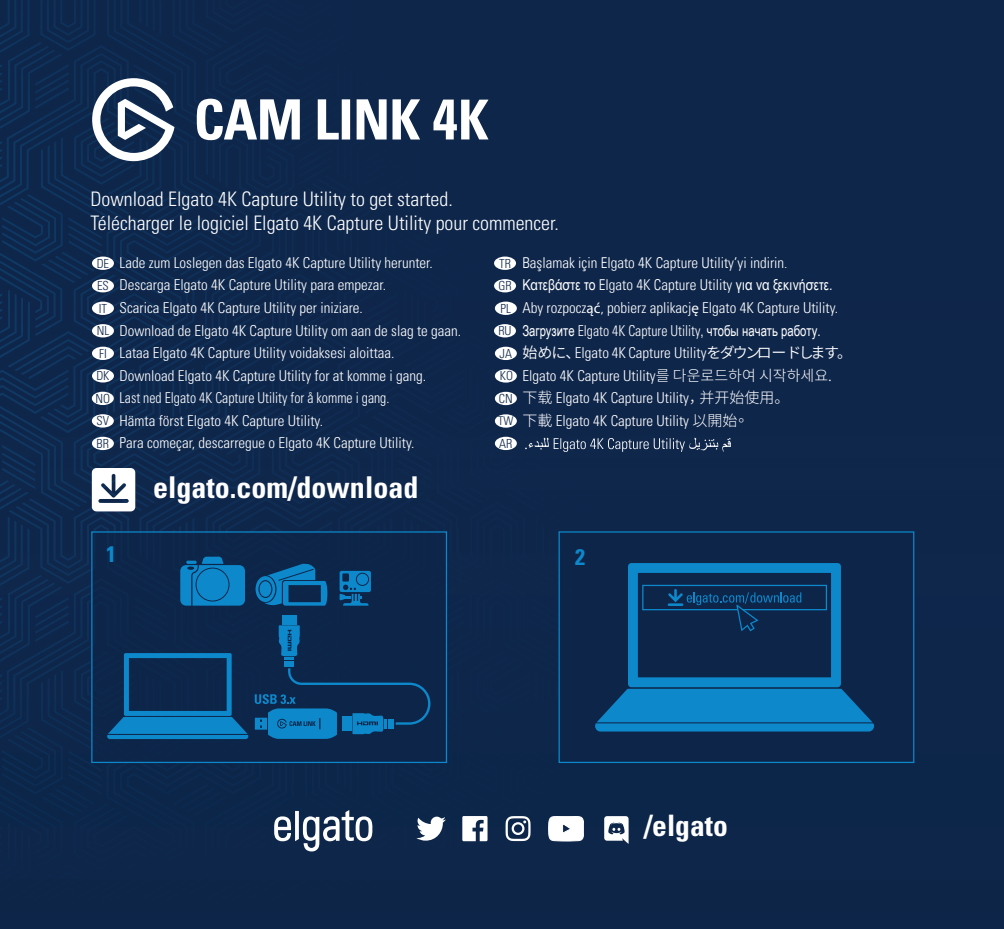
<style>
.page{position:relative;width:1004px;height:929px;background:#fff}
.page>*{position:absolute;margin:0;border:0;box-sizing:border-box;transform-origin:0 0}
.t1{font:700 condensed 30px "Univers LT Std";color:#fff}
.t2{font:700 condensed 29.5px "Univers LT Std";color:#fff}
.t3{font:700 condensed 22.5px "Univers LT Std";color:#0c88cb}
.t4{font:300 condensed 20px/24px "Univers LT Std";color:#fff}
.t5{font:300 condensed 15px/22.5px "Univers LT Std";color:#fff}
.t6{font:15px "Arial Narrow";color:#fff;scale:.92 1}
.t7{font:15px "Arial Narrow";color:#fff}
.t8{font:15px "Univers Com 47 Light Cond";color:#fff}
.t9{font:300 condensed 12.5px/22.5px "Univers LT Std";color:#0c2548}
.t10{font:300 condensed 12px "Univers LT Std";color:#0c2548}
.s1{font-family:"Univers Com 47 Light Cond"}
.s2{font-family:"Myriad Pro";font-weight:400;font-stretch:normal}
.s3{font-family:"Univers LT Std";font-weight:300;font-stretch:condensed}
.s4{font-family:"Source Han Sans JP";font-weight:400;font-stretch:normal}
.s5{font-family:"Source Han Sans KR";font-stretch:normal}
.s6{font-family:"Source Han Sans CN";font-stretch:normal}
.s7{font-family:"Source Han Sans TW";font-stretch:normal}
</style>
<div class="page">
<div style="left:0;top:0;width:1003px;height:929px;background:#0e264a"></div>
<svg style="left:107px;top:653px;width:142px;height:86px"></svg>
<svg style="left:255px;top:563px;width:72px;height:43px"></svg>
<svg style="left:339px;top:571px;width:32px;height:34px"></svg>
<div style="left:282px;top:615px;width:14px;height:9px;background:#0c88cb"></div>
<svg style="left:255px;top:625px;width:176px;height:114px"></svg>
<svg style="left:180px;top:556px;width:65px;height:49px;background:#0c74b1"></svg>
<div style="left:91px;top:531px;width:356px;height:232px;border:1px solid #0c88cb"></div>
<svg style="left:595px;top:563px;width:279px;height:168px"></svg>
<div style="left:558px;top:531px;width:356px;height:232px;border:1px solid #0c88cb"></div>
<svg style="left:92px;top:78px;width:328px;height:83px"></svg>
<svg style="left:433px;top:100px;width:55px;height:39px"></svg>
<svg style="left:92px;top:468px;width:43px;height:43px;background:#d5dae0"></svg>
<div style="left:92px;top:256px;width:22px;height:14px;background:#fff;border-radius:50%"></div>
<div style="left:92px;top:279px;width:22px;height:13px;background:#fff;border-radius:50%"></div>
<div style="left:92px;top:301px;width:22px;height:14px;background:#fff;border-radius:50%"></div>
<div style="left:92px;top:324px;width:22px;height:13px;background:#fff;border-radius:50%"></div>
<div style="left:92px;top:369px;width:22px;height:13px;background:#fff;border-radius:50%"></div>
<div style="left:92px;top:346px;width:22px;height:14px;background:#fff;border-radius:50%"></div>
<div style="left:92px;top:437px;width:22px;height:13px;background:#fff;border-radius:50%"></div>
<div style="left:494px;top:256px;width:22px;height:14px;background:#fff;border-radius:50%"></div>
<div style="left:494px;top:279px;width:22px;height:13px;background:#fff;border-radius:50%"></div>
<div style="left:92px;top:392px;width:22px;height:13px;background:#fff;border-radius:50%"></div>
<div style="left:494px;top:324px;width:22px;height:13px;background:#fff;border-radius:50%"></div>
<div style="left:495px;top:301px;width:21px;height:14px;background:#fff;border-radius:50%"></div>
<div style="left:92px;top:414px;width:22px;height:13px;background:#fff;border-radius:50%"></div>
<div style="left:495px;top:437px;width:21px;height:13px;background:#fff;border-radius:50%"></div>
<div style="left:495px;top:347px;width:21px;height:13px;background:#fff;border-radius:50%"></div>
<div style="left:495px;top:369px;width:21px;height:13px;background:#fff;border-radius:50%"></div>
<div style="left:495px;top:392px;width:21px;height:13px;background:#fff;border-radius:50%"></div>
<div style="left:495px;top:414px;width:21px;height:13px;background:#fff;border-radius:50%"></div>
<svg style="left:548px;top:816px;width:35px;height:25px"></svg>
<svg style="left:505px;top:816px;width:25px;height:25px"></svg>
<svg style="left:416px;top:816px;width:30px;height:24px"></svg>
<svg style="left:462px;top:816px;width:25px;height:25px"></svg>
<svg style="left:604px;top:816px;width:24px;height:28px"></svg>
<svg style="left:274px;top:810px;width:98px;height:41px"></svg>
<svg style="left:525px;top:437px;width:205px;height:15px"></svg>
<h3 class="t4" style="left:90px;top:188px;width:469px">Download Elgato 4K Capture Utility to get started.<br>Télécharger le logiciel Elgato 4K Capture Utility pour commencer.</h3>
<p class="t5" style="left:119px;top:253px;width:343px">Lade zum Loslegen das Elgato 4K Capture Utility herunter.<br>Descarga Elgato 4K Capture Utility para empezar.<br>Scarica Elgato 4K Capture Utility per iniziare.<br>Download de Elgato 4K Capture Utility om aan de slag te gaan.<br>Lataa Elgato 4K Capture Utility voidaksesi aloittaa.<br>Download Elgato 4K Capture Utility for at komme i gang.<br>Last ned Elgato 4K Capture Utility for å komme i gang.<br>Hämta först Elgato 4K Capture Utility.<br>Para começar, descarregue o Elgato 4K Capture Utility.</p>
<p class="t8" style="left:522px;top:254px;width:266px">Başlamak için Elgato 4K Capture Utility’yi indirin.</p>
<p class="t9" style="left:97px;top:253px;width:14px">DE<br>ES<br>IT<br>NL</p>
<p class="t9" style="left:96px;top:365px;width:15px">DK</p>
<p class="t9" style="left:498px;top:253px;width:15px">TR<br>GR</p>
<p class="t7" style="left:522px;top:274px;width:312px">Κατεβάστε το <span class="s1">Elgato 4K Capture Utility</span> για να ξεκινήσετε.</p>
<p class="t5" style="left:522px;top:298px;width:317px">Aby rozpocz<span class="s2">ąć</span>, pobierz aplikacj<span class="s2">ę</span> Elgato 4K Capture Utility.</p>
<p class="t6" style="left:522px;top:319px;width:325px">Загрузите <span class="s3">Elgato 4K Capture Utility</span>, чтобы начать работу.</p>
<p class="t5" style="left:522px;top:343px;width:331px"><span class="s4">始めに、</span>Elgato 4K Capture Utility<span class="s4">をダウンロードします。</span>Elgato 4K Capture Utility<span class="s5">를 다운로드하여 시작하세요.<br></span><span class="s6">下载</span> Elgato 4K Capture Utility<span class="s6">，并开始使用。<br></span><span class="s7">下載</span> Elgato 4K Capture Utility <span class="s7">以開始。</span></p>
<p class="t9" style="left:500px;top:298px;width:12px">PL</p>
<p class="t9" style="left:498px;top:320px;width:15px">RU</p>
<p class="t9" style="left:99px;top:343px;width:9px">FI</p>
<p class="t9" style="left:499px;top:343px;width:16px;text-align:justify">JA KO CN</p>
<p class="t10" style="left:498px;top:416px;width:17px">TW</p>
<p class="t9" style="left:95px;top:388px;width:16px">NO</p>
<p class="t9" style="left:96px;top:411px;width:14px">SV</p>
<p class="t9" style="left:499px;top:433px;width:15px">AR</p>
<p class="t9" style="left:97px;top:433px;width:14px">BR</p>
<h1 class="t1" style="left:153px;top:476px;width:267px">elgato.com/download</h1>
<h3 class="t3" style="left:106px;top:546px;width:11px">1</h3>
<h3 class="t3" style="left:575px;top:549px;width:11px">2</h3>
<h2 class="t2" style="left:644px;top:814px;width:85px">/elgato</h2>
</div>
